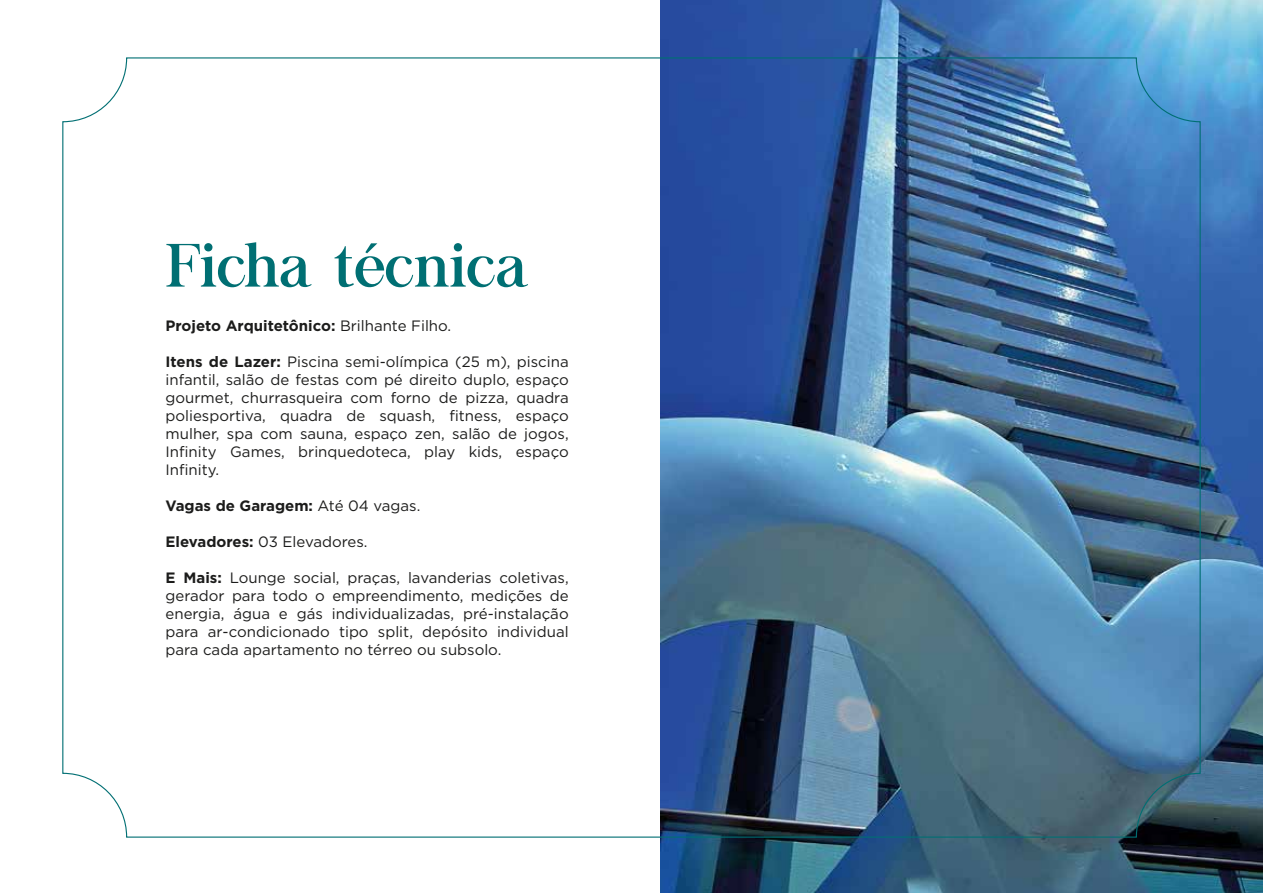
<style>
.page{position:relative;width:1263px;height:893px;background:#fff}
.page>*{position:absolute;margin:0;border:0;box-sizing:border-box;transform-origin:0 0}
.t1{font:60.15px "Chapaza";color:#006f73}
.t2{font:15px/18px "Gotham";color:#1c1c1b;text-align:justify}
.t3{font:700 15px "Gotham";color:#1c1c1b}
.s1{font-weight:400}
.s2{font-weight:700}
</style>
<div class="page">
<img style="left:661px;top:0;width:602px;height:893px">
<h1 class="t1" style="left:166px;top:231px;width:364px">Ficha técnica</h1>
<p class="t3" style="left:166px;top:316px;width:287px">Projeto Arquitetônico: <span class="s1">Brilhante Filho.</span></p>
<p class="t2" style="left:166px;top:352px;width:405px"><span class="s2">Itens de Lazer:</span> Piscina semi-olímpica (25 m), piscina infantil, salão de festas com pé direito duplo, espaço gourmet, churrasqueira com forno de pizza, quadra poliesportiva, quadra de squash, fitness, espaço mulher, spa com sauna, espaço zen, salão de jogos, Infinity Games, brinquedoteca, play kids, espaço Infinity.</p>
<p class="t3" style="left:166px;top:496px;width:256px">Vagas de Garagem: <span class="s1">Até 04 vagas.</span></p>
<p class="t2" style="left:166px;top:532px;width:204px"><span class="s2">Elevadores:</span> 03 Elevadores.</p>
<p class="t2" style="left:166px;top:568px;width:405px"><span class="s2">E Mais:</span> Lounge social, praças, lavanderias coletivas, gerador para todo o empreendimento, medições de energia, água e gás individualizadas, pré-instalação para ar-condicionado tipo split, depósito individual para cada apartamento no térreo ou subsolo.</p>
</div>
